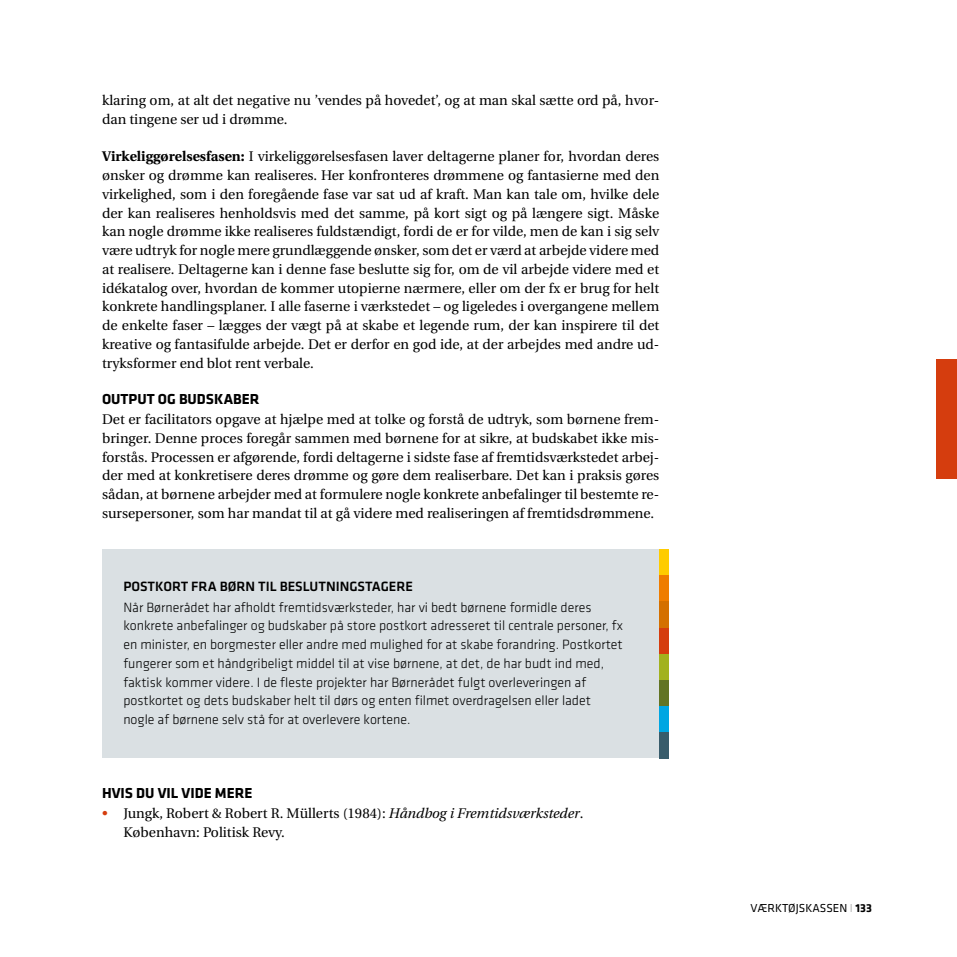
<style>
.page{position:relative;width:957px;height:957px;background:#fff}
.page>*{position:absolute;margin:0;border:0;box-sizing:border-box;transform-origin:0 0}
.t1{font:700 15px "Klavika";color:#000}
.t2{font:13.95px/18.8px "Utopia";color:#000}
.t3{font:300 13.95px/18.8px "Klavika";color:#000}
.t4{font:500 13.95px "Klavika";color:#000}
.t5{font:12px "Klavika";color:#000}
.s1{font-weight:700}
.s2{color:#d53d0e}
.s3{font-style:italic}
.s4{font-weight:300;color:#9d9d9c}
</style>
<div class="page">
<div style="left:936px;top:359px;width:21px;height:119px;background:#d53d0e"></div>
<div style="left:102px;top:550px;width:557px;height:208px;background:#dae0e3"></div>
<div style="left:659px;top:550px;width:10px;height:26px;background:#fc0"></div>
<div style="left:659px;top:576px;width:10px;height:26px;background:#ef7d00"></div>
<div style="left:659px;top:602px;width:10px;height:26px;background:#d47000"></div>
<div style="left:659px;top:628px;width:10px;height:26px;background:#d53d0e"></div>
<div style="left:659px;top:654px;width:10px;height:26px;background:#a2b21e"></div>
<div style="left:659px;top:680px;width:10px;height:26px;background:#627423"></div>
<div style="left:659px;top:706px;width:10px;height:26px;background:#00a6e2"></div>
<div style="left:659px;top:732px;width:10px;height:26px;background:#385c6b"></div>
<p class="t2" style="left:102px;top:91px;width:559px">klaring om, at alt det negative nu ’vendes på hovedet’, og at man skal sætte ord på, hvor&shy;dan tingene ser ud i drømme.</p>
<p class="t2" style="left:102px;top:148px;width:559px;text-align:justify"><span class="s1">Virkeliggørelsesfasen:</span> I virkeliggørelsesfasen laver deltagerne planer for, hvordan deres ønsker og drømme kan realiseres. Her konfronteres drømmene og fantasierne med den virkelighed, som i den foregående fase var sat ud af kraft. Man kan tale om, hvilke dele der kan realiseres henholdsvis med det samme, på kort sigt og på længere sigt. Måske kan nogle drømme ikke realiseres fuldstændigt, fordi de er for vilde, men de kan i sig selv være udtryk for nogle mere grundlæggende ønsker, som det er værd at arbejde videre med at realisere. Deltagerne kan i denne fase beslutte sig for, om de vil arbejde videre med et idékatalog over, hvordan de kommer utopierne nærmere, eller om der fx er brug for helt konkrete handlingsplaner. I alle faserne i værkstedet – og ligeledes i overgangene mellem de enkelte faser – lægges der vægt på at skabe et legende rum, der kan inspirere til det kreative og fantasifulde arbejde. Det er derfor en god ide, at der arbejdes med andre ud&shy;tryksformer end blot rent verbale.</p>
<p class="t1" style="left:102px;top:391px;width:159px">OUTPUT OG BUDSKABER</p>
<p class="t2" style="left:102px;top:410px;width:559px;text-align:justify">Det er facilitators opgave at hjælpe med at tolke og forstå de udtryk, som børnene frem&shy;bringer. Denne proces foregår sammen med børnene for at sikre, at budskabet ikke mis&shy;forstås. Processen er afgørende, fordi deltagerne i sidste fase af fremtidsværkstedet arbej&shy;der med at konkretisere deres drømme og gøre dem realiserbare. Det kan i praksis gøres sådan, at børnene arbejder med at formulere nogle konkrete anbefalinger til bestemte re&shy;sursepersoner, som har mandat til at gå videre med realiseringen af fremtidsdrømmene.</p>
<p class="t4" style="left:123px;top:579px;width:291px">POSTKORT FRA BØRN TIL BESLUTNINGSTAGERE</p>
<p class="t3" style="left:123px;top:598px;width:501px">Når Børnerådet har afholdt fremtidsværksteder, har vi bedt børnene formidle deres konkrete anbefalinger og budskaber på store postkort adresseret til centrale personer, fx en minister, en borgmester eller andre med mulighed for at skabe forandring. Postkortet fungerer som et håndgribeligt middel til at vise børnene, at det, de har budt ind med, faktisk kommer videre. I de fleste projekter har Børnerådet fulgt overleveringen af postkortet og dets budskaber helt til dørs og enten filmet overdragelsen eller ladet nogle af børnene selv stå for at overlevere kortene.</p>
<p class="t1" style="left:102px;top:784px;width:152px">HVIS DU VIL VIDE MERE</p>
<p class="t2" style="left:123px;top:804px;width:461px;text-indent:-21px"><span class="s2">•</span> Jungk, Robert &amp; Robert R. Müllerts (1984): <span class="s3">Håndbog i Fremtidsværksteder</span>.<br>København: Politisk Revy.</p>
<p class="t5" style="left:750px;top:901px;width:123px">VÆRKTØJSKASSEN <span class="s4">I</span> <span class="s1">133</span></p>
</div>
